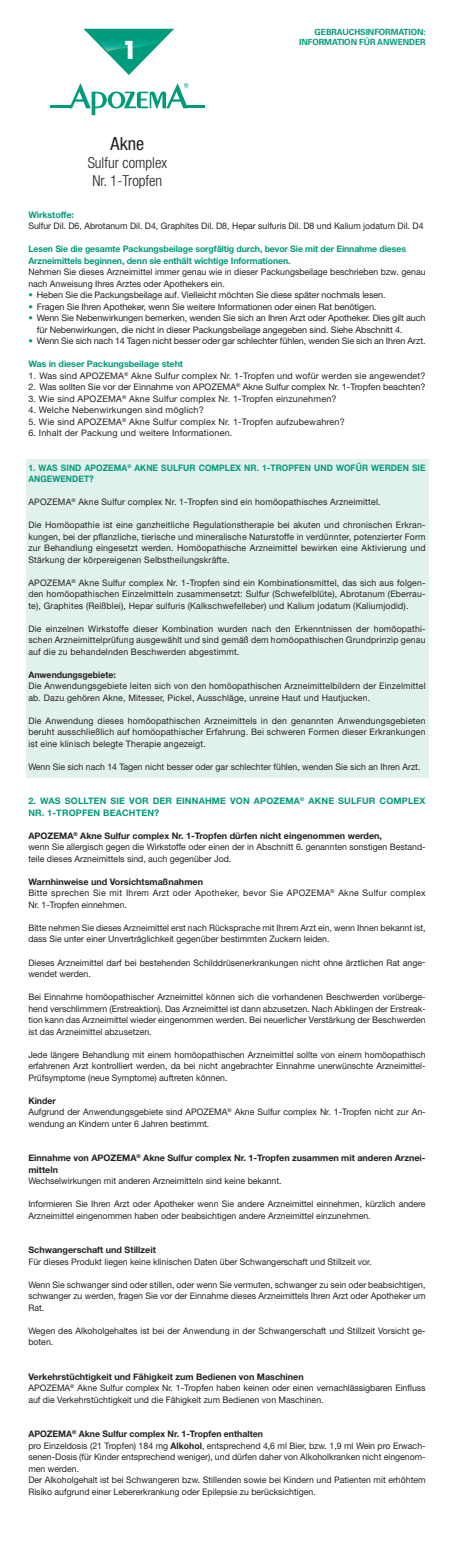
<style>
.page{position:relative;width:454px;height:1554px;background:#fff}
.page>*{position:absolute;margin:0;border:0;box-sizing:border-box;transform-origin:0 0}
.t1{font:700 24px "Futura Std";color:#fff}
.t2{font:condensed 18.1px "Helvetica Neue LT Std";color:#231f20}
.t3{font:300 condensed 15.1px/18.1px "Helvetica Neue LT Std";color:#231f20;text-align:center}
.t4{font:9px/11.5px "Helvetica Neue LT Std";color:#231f20}
.t5{font:9px/11.5px "Helvetica Neue LT Std";letter-spacing:.02em;color:#231f20}
.t6{font:700 9px/11.5px "Helvetica Neue LT Std";letter-spacing:-.01em;color:#009b7a}
.t7{font:9px/11.5px "Helvetica Neue LT Std";letter-spacing:.03em;color:#231f20}
.t8{font:700 9px/11.5px "Helvetica Neue LT Std";color:#231f20}
.t9{font:700 9px/11.5px "Helvetica Neue LT Std";letter-spacing:.02em;color:#009b7a}
.t10{font:700 9px/11.5px "Helvetica Neue LT Std";letter-spacing:.01em;color:#009b7a;scale:.93 1}
.t11{font:700 8.5px/10.2px "Univers LT Std";letter-spacing:-.005em;color:#009b7a;text-align:right}
.s1{color:#009b7a}
.s2{font-weight:700}
</style>
<div class="page">
<div style="left:26px;top:459px;width:402px;height:318px;background:#e1f1ed"></div>
<svg style="left:83px;top:28px;width:91px;height:47px"></svg>
<hr style="left:51px;top:105px;width:21px;height:3px;background:#009b7a">
<hr style="left:183px;top:105px;width:22px;height:3px;background:#009b7a">
<svg style="left:69px;top:83px;width:119px;height:32px"></svg>
<h1 class="t1" style="left:121px;top:34px;width:18px">1</h1>
<h2 class="t2" style="left:110px;top:133px;width:35px">Akne</h2>
<h3 class="t3" style="left:88px;top:153px;width:81px">Sulfur complex<br>Nr. 1-Tropfen</h3>
<p class="t11" style="left:299px;top:26px;width:128px">GEBRAUCHSINFORMATION:<br>INFORMATION FÜR ANWENDER</p>
<p class="t6" style="left:28px;top:208px;width:47px">Wirkstoffe:</p>
<p class="t4" style="left:28px;top:220px;width:396px">Sulfur Dil. D6, Abrotanum Dil. D4, Graphites Dil. D8, Hepar sulfuris Dil. D8 und Kalium jodatum Dil. D4</p>
<p class="t6" style="left:28px;top:243px;width:379px">Lesen Sie die gesamte Packungsbeilage sorgfältig durch, bevor Sie mit der Einnahme dieses<br>Arzneimittels beginnen, denn sie enthält wichtige Informationen.</p>
<p class="t4" style="left:28px;top:266px;width:398px">Nehmen Sie dieses Arzneimittel immer genau wie in dieser Packungsbeilage beschrieben bzw. genau nach Anweisung Ihres Arztes oder Apothekers ein.</p>
<p class="t4" style="left:28px;top:289px;width:358px"><span class="s1">•</span> Heben Sie die Packungsbeilage auf. Vielleicht möchten Sie diese später nochmals lesen.</p>
<p class="t4" style="left:28px;top:301px;width:349px"><span class="s1">•</span> Fragen Sie Ihren Apotheker, wenn Sie weitere Informationen oder einen Rat benötigen.</p>
<p class="t4" style="left:37px;top:312px;width:390px;text-indent:-9px"><span class="s1">•</span> Wenn Sie Nebenwirkungen bemerken, wenden Sie sich an Ihren Arzt oder Apotheker. Dies gilt auch für Nebenwirkungen, die nicht in dieser Packungsbeilage angegeben sind. Siehe Abschnitt 4.</p>
<p class="t4" style="left:28px;top:335px;width:398px"><span class="s1">•</span> Wenn Sie sich nach 14 Tagen nicht besser oder gar schlechter fühlen, wenden Sie sich an Ihren Arzt.</p>
<p class="t6" style="left:28px;top:358px;width:156px">Was in dieser Packungsbeilage steht</p>
<p class="t5" style="left:28px;top:370px;width:398px">1. Was sind APOZEMA<sup>®</sup> Akne Sulfur complex Nr. 1-Tropfen und wofür werden sie angewendet?</p>
<p class="t4" style="left:28px;top:381px;width:398px">2. Was sollten Sie vor der Einnahme von APOZEMA<sup>®</sup> Akne Sulfur complex Nr. 1-Tropfen beachten?</p>
<p class="t5" style="left:28px;top:393px;width:309px">3. Wie sind APOZEMA<sup>®</sup> Akne Sulfur complex Nr. 1-Tropfen einzunehmen?</p>
<p class="t5" style="left:28px;top:404px;width:177px">4. Welche Nebenwirkungen sind möglich?</p>
<p class="t5" style="left:28px;top:416px;width:318px">5. Wie sind APOZEMA<sup>®</sup> Akne Sulfur complex Nr. 1-Tropfen aufzubewahren?</p>
<p class="t5" style="left:28px;top:427px;width:205px">6. Inhalt der Packung und weitere Informationen.</p>
<p class="t10" style="left:28px;top:461px;width:428px">1. WAS SIND APOZEMA<sup>®</sup> AKNE SULFUR COMPLEX NR. 1-TROPFEN UND WOFÜR WERDEN SIE<br>ANGEWENDET?</p>
<p class="t5" style="left:28px;top:496px;width:353px">APOZEMA<sup>®</sup> Akne Sulfur complex Nr. 1-Tropfen sind ein homöopathisches Arzneimittel.</p>
<p class="t4" style="left:28px;top:519px;width:398px;text-align:justify">Die Homöopathie ist eine ganzheitliche Regulationstherapie bei akuten und chronischen Erkran&shy;kungen, bei der pflanzliche, tierische und mineralische Naturstoffe in verdünnter, potenzierter Form zur Behandlung eingesetzt werden. Homöopathische Arzneimittel bewirken eine Aktivierung und Stärkung der körpereigenen Selbstheilungskräfte.</p>
<p class="t4" style="left:28px;top:577px;width:398px;text-align:justify">APOZEMA<sup>®</sup> Akne Sulfur complex Nr. 1-Tropfen sind ein Kombinationsmittel, das sich aus folgen&shy;den homöopathischen Einzelmitteln zusammensetzt: Sulfur (Schwefelblüte), Abrotanum (Eberrau&shy;te), Graphites (Reißblei), Hepar sulfuris (Kalkschwefelleber) und Kalium jodatum (Kaliumjodid).</p>
<p class="t4" style="left:28px;top:623px;width:398px;text-align:justify">Die einzelnen Wirkstoffe dieser Kombination wurden nach den Erkenntnissen der homöopathi&shy;schen Arzneimittelprüfung ausgewählt und sind gemäß dem homöopathischen Grundprinzip genau auf die zu behandelnden Beschwerden abgestimmt.</p>
<p class="t8" style="left:28px;top:668px;width:89px">Anwendungsgebiete:</p>
<p class="t5" style="left:28px;top:680px;width:398px">Die Anwendungsgebiete leiten sich von den homöopathischen Arzneimittelbildern der Einzelmittel ab. Dazu gehören Akne, Mitesser, Pickel, Ausschläge, unreine Haut und Hautjucken.</p>
<p class="t4" style="left:28px;top:715px;width:398px;text-align:justify">Die Anwendung dieses homöopathischen Arzneimittels in den genannten Anwendungsgebieten beruht ausschließlich auf homöopathischer Erfahrung. Bei schweren Formen dieser Erkrankungen ist eine klinisch belegte Therapie angezeigt.</p>
<p class="t4" style="left:28px;top:761px;width:393px">Wenn Sie sich nach 14 Tagen nicht besser oder gar schlechter fühlen, wenden Sie sich an Ihren Arzt.</p>
<p class="t9" style="left:28px;top:795px;width:398px">2. WAS SOLLTEN SIE VOR DER EINNAHME VON APOZEMA<sup>®</sup> AKNE SULFUR COMPLEX<br>NR. 1-TROPFEN BEACHTEN?</p>
<p class="t4" style="left:28px;top:830px;width:398px"><span class="s2">APOZEMA</span><sup>®</sup> <span class="s2">Akne Sulfur complex Nr. 1-Tropfen dürfen nicht eingenommen werden,<br></span>wenn Sie allergisch gegen die Wirkstoffe oder einen der in Abschnitt 6. genannten sonstigen Bestand&shy;teile dieses Arzneimittels sind, auch gegenüber Jod.</p>
<p class="t7" style="left:28px;top:876px;width:398px"><span class="s2">Warnhinweise und Vorsichtsmaßnahmen<br></span>Bitte sprechen Sie mit Ihrem Arzt oder Apotheker, bevor Sie APOZEMA<sup>®</sup> Akne Sulfur complex<br>Nr. 1-Tropfen einnehmen.</p>
<p class="t4" style="left:28px;top:922px;width:398px">Bitte nehmen Sie dieses Arzneimittel erst nach Rücksprache mit Ihrem Arzt ein, wenn Ihnen bekannt ist, dass Sie unter einer Unverträglichkeit gegenüber bestimmten Zuckern leiden.</p>
<p class="t4" style="left:28px;top:956px;width:398px">Dieses Arzneimittel darf bei bestehenden Schilddrüsenerkrankungen nicht ohne ärztlichen Rat ange&shy;wendet werden.</p>
<p class="t4" style="left:28px;top:991px;width:398px;text-align:justify">Bei Einnahme homöopathischer Arzneimittel können sich die vorhandenen Beschwerden vorüberge&shy;hend verschlimmern (Erstreaktion). Das Arzneimittel ist dann abzusetzen. Nach Abklingen der Erstreak&shy;tion kann das Arzneimittel wieder eingenommen werden. Bei neuerlicher Verstärkung der Beschwerden ist das Arzneimittel abzusetzen.</p>
<p class="t4" style="left:28px;top:1048px;width:398px;text-align:justify">Jede längere Behandlung mit einem homöopathischen Arzneimittel sollte von einem homöopathisch erfahrenen Arzt kontrolliert werden, da bei nicht angebrachter Einnahme unerwünschte Arzneimittel-Prüfsymptome (neue Symptome) auftreten können.</p>
<p class="t4" style="left:28px;top:1094px;width:398px"><span class="s2">Kinder<br></span>Aufgrund der Anwendungsgebiete sind APOZEMA<sup>®</sup> Akne Sulfur complex Nr. 1-Tropfen nicht zur An&shy;wendung an Kindern unter 6 Jahren bestimmt.</p>
<p class="t8" style="left:28px;top:1151px;width:398px">Einnahme von APOZEMA<sup>®</sup> Akne Sulfur complex Nr. 1-Tropfen zusammen mit anderen Arznei&shy;mitteln</p>
<p class="t4" style="left:28px;top:1175px;width:255px">Wechselwirkungen mit anderen Arzneimitteln sind keine bekannt.</p>
<p class="t4" style="left:28px;top:1198px;width:398px">Informieren Sie Ihren Arzt oder Apotheker wenn Sie andere Arzneimittel einnehmen, kürzlich andere<br>Arzneimittel eingenommen haben oder beabsichtigen andere Arzneimittel einzunehmen.</p>
<p class="t8" style="left:28px;top:1243px;width:129px">Schwangerschaft und Stillzeit</p>
<p class="t4" style="left:28px;top:1255px;width:345px">Für dieses Produkt liegen keine klinischen Daten über Schwangerschaft und Stillzeit vor.</p>
<p class="t4" style="left:28px;top:1278px;width:398px;text-align:justify">Wenn Sie schwanger sind oder stillen, oder wenn Sie vermuten, schwanger zu sein oder beabsichtigen, schwanger zu werden, fragen Sie vor der Einnahme dieses Arzneimittels Ihren Arzt oder Apotheker um Rat.</p>
<p class="t4" style="left:28px;top:1324px;width:398px">Wegen des Alkoholgehaltes ist bei der Anwendung in der Schwangerschaft und Stillzeit Vorsicht ge&shy;boten.</p>
<p class="t4" style="left:28px;top:1370px;width:398px"><span class="s2">Verkehrstüchtigkeit und Fähigkeit zum Bedienen von Maschinen<br></span>APOZEMA<sup>®</sup> Akne Sulfur complex Nr. 1-Tropfen haben keinen oder einen vernachlässigbaren Einfluss auf die Verkehrstüchtigkeit und die Fähigkeit zum Bedienen von Maschinen.</p>
<p class="t4" style="left:28px;top:1428px;width:398px"><span class="s2">APOZEMA</span><sup>®</sup> <span class="s2">Akne Sulfur complex Nr. 1-Tropfen enthalten<br></span>pro Einzeldosis (21 Tropfen) 184 mg <span class="s2">Alkohol</span>, entsprechend 4,6 ml Bier, bzw. 1,9 ml Wein pro Erwach&shy;senen-Dosis (für Kinder entsprechend weniger), und dürfen daher von Alkoholkranken nicht eingenom&shy;men werden.<br>Der Alkoholgehalt ist bei Schwangeren bzw. Stillenden sowie bei Kindern und Patienten mit erhöhtem Risiko aufgrund einer Lebererkrankung oder Epilepsie zu berücksichtigen.</p>
</div>
